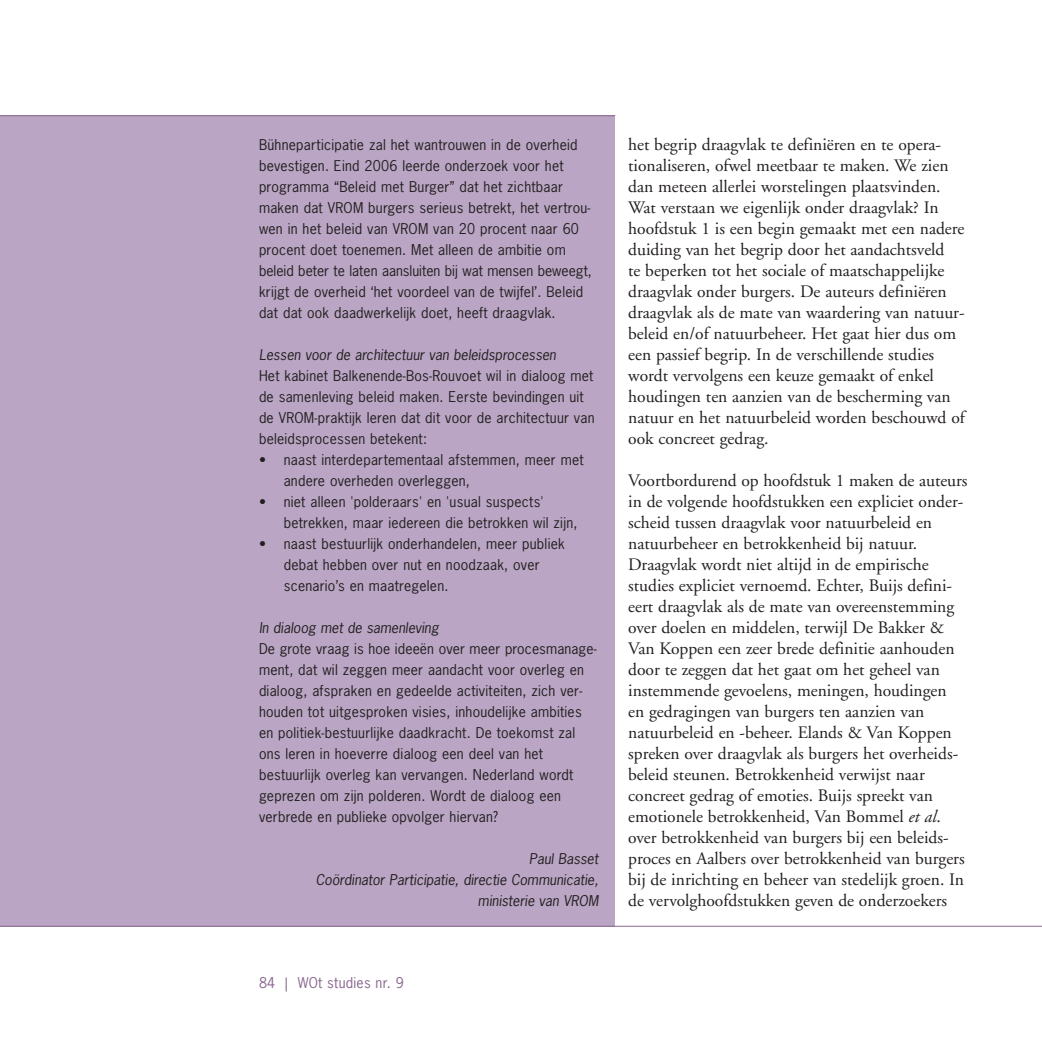
<style>
.page{position:relative;width:1042px;height:1042px;background:#fff}
.page>*{position:absolute;margin:0;border:0;box-sizing:border-box;transform-origin:0 0}
.t1{font:17.5px/21px "Adobe Garamond";color:#231f20}
.t2{font:14px/21px "News Gothic";letter-spacing:.015em;color:#231f20}
.t3{font:14px "News Gothic";letter-spacing:.015em;color:#88668d}
.s1{font-style:italic}
</style>
<div class="page">
<div style="left:1px;top:116px;width:614px;height:811px;background:#baa6c4"></div>
<hr style="left:1px;top:926px;width:1041px;height:1px;background:#88668d">
<hr style="left:1px;top:115px;width:614px;height:1px;background:#88668d">
<p class="t2" style="left:259px;top:135px;width:334px">Bühneparticipatie zal het wantrouwen in de overheid bevestigen. Eind 2006 leerde onderzoek voor het programma “Beleid met Burger” dat het zichtbaar maken dat VROM burgers serieus betrekt, het vertrou - wen in het beleid van VROM van 20 procent naar 60 procent doet toenemen. Met alleen de ambitie om beleid beter te laten aansluiten bij wat mensen beweegt, krijgt de overheid ‘het voordeel van de twijfel’. Beleid dat dat ook daadwerkelijk doet, heeft draagvlak.</p>
<p class="t2" style="left:259px;top:345px;width:337px">Lessen voor de architectuur van beleidsprocessen<br>Het kabinet Balkenende-Bos-Rouvoet wil in dialoog met de samenleving beleid maken. Eerste bevindingen uit de VROM-praktijk leren dat dit voor de architectuur van beleidsprocessen betekent:</p>
<p class="t2" style="left:284px;top:450px;width:301px;text-indent:-25px">• naast interdepartementaal afstemmen, meer met andere overheden overleggen,</p>
<p class="t2" style="left:284px;top:492px;width:295px;text-indent:-25px">• niet alleen 'polderaars' en 'usual suspects' betrekken, maar iedereen die betrokken wil zijn,</p>
<p class="t2" style="left:284px;top:534px;width:283px;text-indent:-25px">• naast bestuurlijk onderhandelen, meer publiek debat hebben over nut en noodzaak, over scenario’s en maatregelen.</p>
<p class="t2" style="left:259px;top:618px;width:339px">In dialoog met de samenleving<br>De grote vraag is hoe ideeën over meer procesmanage - ment, dat wil zeggen meer aandacht voor overleg en dialoog, afspraken en gedeelde activiteiten, zich ver - houden tot uitgesproken visies, inhoudelijke ambities en politiek-bestuurlijke daadkracht. De toekomst zal ons leren in hoeverre dialoog een deel van het bestuurlijk overleg kan vervangen. Nederland wordt geprezen om zijn polderen. Wordt de dialoog een verbrede en publieke opvolger hiervan?</p>
<p class="t2" style="left:316px;top:849px;width:286px;text-align:right">Paul Basset<br>Coördinator Participatie, directie Communicatie, ministerie van VROM</p>
<p class="t3" style="left:259px;top:977px;width:146px">84 | WOt studies nr. 9</p>
<p class="t1" style="left:628px;top:136px;width:338px">het begrip draagvlak te definiëren en te opera - tionaliseren, ofwel meetbaar te maken. We zien dan meteen allerlei worstelingen plaatsvinden.<br>Wat verstaan we eigenlijk onder draagvlak? In hoofdstuk 1 is een begin gemaakt met een nadere duiding van het begrip door het aandachtsveld<br>te beperken tot het sociale of maatschappelijke draagvlak onder burgers. De auteurs definiëren draagvlak als de mate van waardering van natuur - beleid en/of natuurbeheer. Het gaat hier dus om een passief begrip. In de verschillende studies wordt vervolgens een keuze gemaakt of enkel houdingen ten aanzien van de bescherming van natuur en het natuurbeleid worden beschouwd of ook concreet gedrag.</p>
<p class="t1" style="left:628px;top:472px;width:341px">Voortbordurend op hoofdstuk 1 maken de auteurs in de volgende hoofdstukken een expliciet onder - scheid tussen draagvlak voor natuurbeleid en natuurbeheer en betrokkenheid bij natuur.<br>Draagvlak wordt niet altijd in de empirische studies expliciet vernoemd. Echter, Buijs defini - eert draagvlak als de mate van overeenstemming over doelen en middelen, terwijl De Bakker &amp; Van Koppen een zeer brede definitie aanhouden door te zeggen dat het gaat om het geheel van instemmende gevoelens, meningen, houdingen<br>en gedragingen van burgers ten aanzien van natuurbeleid en -beheer. Elands &amp; Van Koppen spreken over draagvlak als burgers het overheids - beleid steunen. Betrokkenheid verwijst naar concreet gedrag of emoties. Buijs spreekt van emotionele betrokkenheid, Van Bommel <span class="s1">et al</span>. over betrokkenheid van burgers bij een beleids - pro ces en Aalbers over betrokkenheid van burgers bij de inrichting en beheer van stedelijk groen. In de vervolghoofdstukken geven de onderzoekers</p>
</div>
